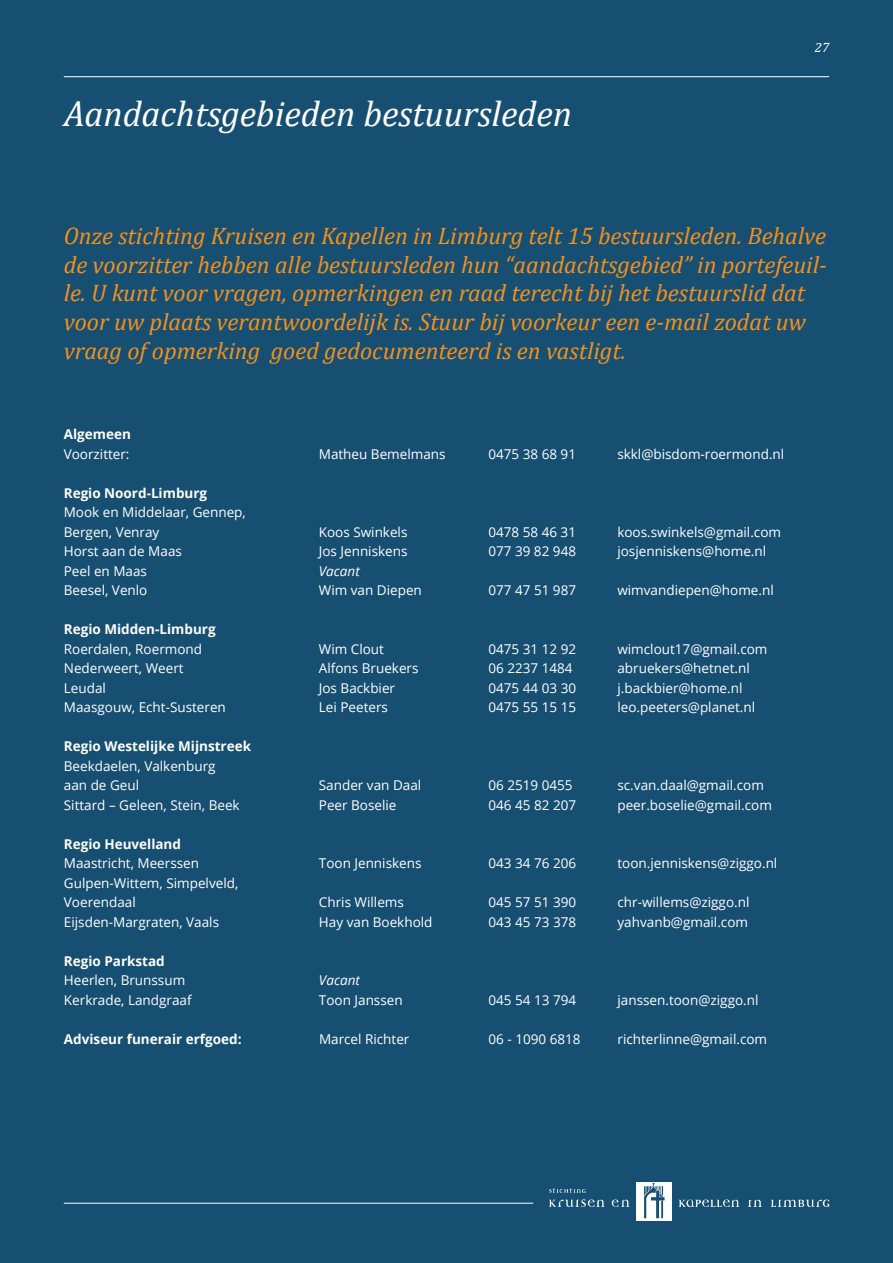
<style>
.page{position:relative;width:893px;height:1263px;background:#174f72}
.page>*{position:absolute;margin:0;border:0;box-sizing:border-box;transform-origin:0 0}
.t1{font:italic 36px "Cambria";color:#fff}
.t2{font:italic 24px/28.8px "Cambria";color:#f4901d}
.t3{font:13.5px/19.5px "Open Sans";color:#fff}
.t4{font:700 13.5px "Open Sans";color:#fff}
.t5{font:italic 13.5px "Open Sans";color:#fff}
.t6{font:italic 13.5px "Cambria";color:#fff}
</style>
<div class="page">
<hr style="left:64px;top:1203px;width:469px;height:1px;background:#fff">
<hr style="left:64px;top:76px;width:765px;height:1px;background:#fff">
<div style="left:636px;top:1182px;width:36px;height:38px;background:#fff"></div>
<img style="left:644px;top:1183px;width:21px;height:36px">
<svg style="left:549px;top:1199px;width:56px;height:8px"></svg>
<svg style="left:612px;top:1199px;width:18px;height:8px"></svg>
<svg style="left:549px;top:1188px;width:37px;height:5px"></svg>
<svg style="left:679px;top:1199px;width:60px;height:8px"></svg>
<svg style="left:748px;top:1200px;width:14px;height:7px"></svg>
<svg style="left:771px;top:1199px;width:58px;height:8px"></svg>
<h1 class="t1" style="left:64px;top:89px;width:510px">Aandachtsgebieden bestuursleden</h1>
<p class="t6" style="left:815px;top:38px;width:16px">27</p>
<p class="t2" style="left:64px;top:220px;width:765px">Onze stichting Kruisen en Kapellen in Limburg telt 15 bestuursleden. Behalve de voorzitter hebben alle bestuursleden hun “aandachtsgebied” in portefeuil&shy;le. U kunt voor vragen, opmerkingen en raad terecht bij het bestuurslid dat voor uw plaats verantwoordelijk is. Stuur bij voorkeur een e-mail zodat uw vraag of opmerking goed gedocumenteerd is en vastligt.</p>
<p class="t4" style="left:64px;top:425px;width:69px">Algemeen</p>
<p class="t3" style="left:64px;top:444px;width:67px">Voorzitter:</p>
<p class="t3" style="left:319px;top:444px;width:128px">Matheu Bemelmans</p>
<p class="t3" style="left:488px;top:444px;width:89px">0475 38 68 91</p>
<p class="t3" style="left:617px;top:444px;width:168px">skkl@bisdom-roermond.nl</p>
<p class="t4" style="left:64px;top:483px;width:145px">Regio Noord-Limburg</p>
<p class="t3" style="left:64px;top:502px;width:184px">Mook en Middelaar, Gennep,<br>Bergen, Venray</p>
<p class="t3" style="left:319px;top:522px;width:90px">Koos Swinkels</p>
<p class="t3" style="left:488px;top:522px;width:89px">0478 58 46 31</p>
<p class="t3" style="left:617px;top:522px;width:165px">koos.swinkels@gmail.com</p>
<p class="t3" style="left:64px;top:541px;width:120px">Horst aan de Maas</p>
<p class="t3" style="left:319px;top:541px;width:90px">Jos Jenniskens</p>
<p class="t3" style="left:488px;top:541px;width:89px">077 39 82 948</p>
<p class="t3" style="left:617px;top:541px;width:150px">josjenniskens@home.nl</p>
<p class="t3" style="left:64px;top:561px;width:85px">Peel en Maas</p>
<p class="t5" style="left:319px;top:561px;width:42px">Vacant</p>
<p class="t3" style="left:64px;top:580px;width:85px">Beesel, Venlo</p>
<p class="t3" style="left:319px;top:580px;width:105px">Wim van Diepen</p>
<p class="t3" style="left:488px;top:580px;width:89px">077 47 51 987</p>
<p class="t3" style="left:617px;top:580px;width:158px">wimvandiepen@home.nl</p>
<p class="t4" style="left:64px;top:620px;width:153px">Regio Midden-Limburg</p>
<p class="t3" style="left:64px;top:639px;width:140px">Roerdalen, Roermond</p>
<p class="t3" style="left:319px;top:639px;width:67px">Wim Clout</p>
<p class="t3" style="left:488px;top:639px;width:89px">0475 31 12 92</p>
<p class="t3" style="left:617px;top:639px;width:152px">wimclout17@gmail.com</p>
<p class="t3" style="left:64px;top:658px;width:121px">Nederweert, Weert</p>
<p class="t3" style="left:319px;top:658px;width:101px">Alfons Bruekers</p>
<p class="t3" style="left:488px;top:658px;width:86px">06 2237 1484</p>
<p class="t3" style="left:617px;top:658px;width:134px">abruekers@hetnet.nl</p>
<p class="t3" style="left:64px;top:678px;width:44px">Leudal</p>
<p class="t3" style="left:319px;top:678px;width:78px">Jos Backbier</p>
<p class="t3" style="left:488px;top:678px;width:89px">0475 44 03 30</p>
<p class="t3" style="left:617px;top:678px;width:127px">j.backbier@home.nl</p>
<p class="t3" style="left:64px;top:697px;width:163px">Maasgouw, Echt-Susteren</p>
<p class="t3" style="left:319px;top:697px;width:71px">Lei Peeters</p>
<p class="t3" style="left:488px;top:697px;width:89px">0475 55 15 15</p>
<p class="t3" style="left:617px;top:697px;width:139px">leo.peeters@planet.nl</p>
<p class="t4" style="left:64px;top:737px;width:189px">Regio Westelijke Mijnstreek</p>
<p class="t3" style="left:64px;top:756px;width:153px">Beekdaelen, Valkenburg aan de Geul</p>
<p class="t3" style="left:319px;top:775px;width:104px">Sander van Daal</p>
<p class="t3" style="left:488px;top:775px;width:86px">06 2519 0455</p>
<p class="t3" style="left:617px;top:775px;width:148px">sc.van.daal@gmail.com</p>
<p class="t3" style="left:64px;top:795px;width:177px">Sittard – Geleen, Stein, Beek</p>
<p class="t3" style="left:319px;top:795px;width:79px">Peer Boselie</p>
<p class="t3" style="left:488px;top:795px;width:89px">046 45 82 207</p>
<p class="t3" style="left:617px;top:795px;width:156px">peer.boselie@gmail.com</p>
<p class="t4" style="left:64px;top:834px;width:119px">Regio Heuvelland</p>
<p class="t3" style="left:64px;top:853px;width:137px">Maastricht, Meerssen</p>
<p class="t3" style="left:319px;top:853px;width:104px">Toon Jenniskens</p>
<p class="t3" style="left:488px;top:853px;width:89px">043 34 76 206</p>
<p class="t3" style="left:617px;top:853px;width:161px">toon.jenniskens@ziggo.nl</p>
<p class="t3" style="left:64px;top:873px;width:176px">Gulpen-Wittem, Simpelveld,<br>Voerendaal</p>
<p class="t3" style="left:319px;top:892px;width:86px">Chris Willems</p>
<p class="t3" style="left:488px;top:892px;width:89px">045 57 51 390</p>
<p class="t3" style="left:617px;top:892px;width:134px">chr-willems@ziggo.nl</p>
<p class="t3" style="left:64px;top:912px;width:157px">Eijsden-Margraten, Vaals</p>
<p class="t3" style="left:319px;top:912px;width:115px">Hay van Boekhold</p>
<p class="t3" style="left:488px;top:912px;width:89px">043 45 73 378</p>
<p class="t3" style="left:617px;top:912px;width:132px">yahvanb@gmail.com</p>
<p class="t4" style="left:64px;top:951px;width:102px">Regio Parkstad</p>
<p class="t3" style="left:64px;top:970px;width:123px">Heerlen, Brunssum</p>
<p class="t5" style="left:319px;top:971px;width:42px">Vacant</p>
<p class="t3" style="left:64px;top:990px;width:129px">Kerkrade, Landgraaf</p>
<p class="t3" style="left:319px;top:990px;width:85px">Toon Janssen</p>
<p class="t3" style="left:488px;top:990px;width:89px">045 54 13 794</p>
<p class="t3" style="left:617px;top:990px;width:143px">janssen.toon@ziggo.nl</p>
<p class="t4" style="left:64px;top:1029px;width:179px">Adviseur funerair erfgoed:</p>
<p class="t3" style="left:319px;top:1029px;width:92px">Marcel Richter</p>
<p class="t3" style="left:488px;top:1029px;width:94px">06 - 1090 6818</p>
<p class="t3" style="left:617px;top:1029px;width:151px">richterlinne@gmail.com</p>
</div>
